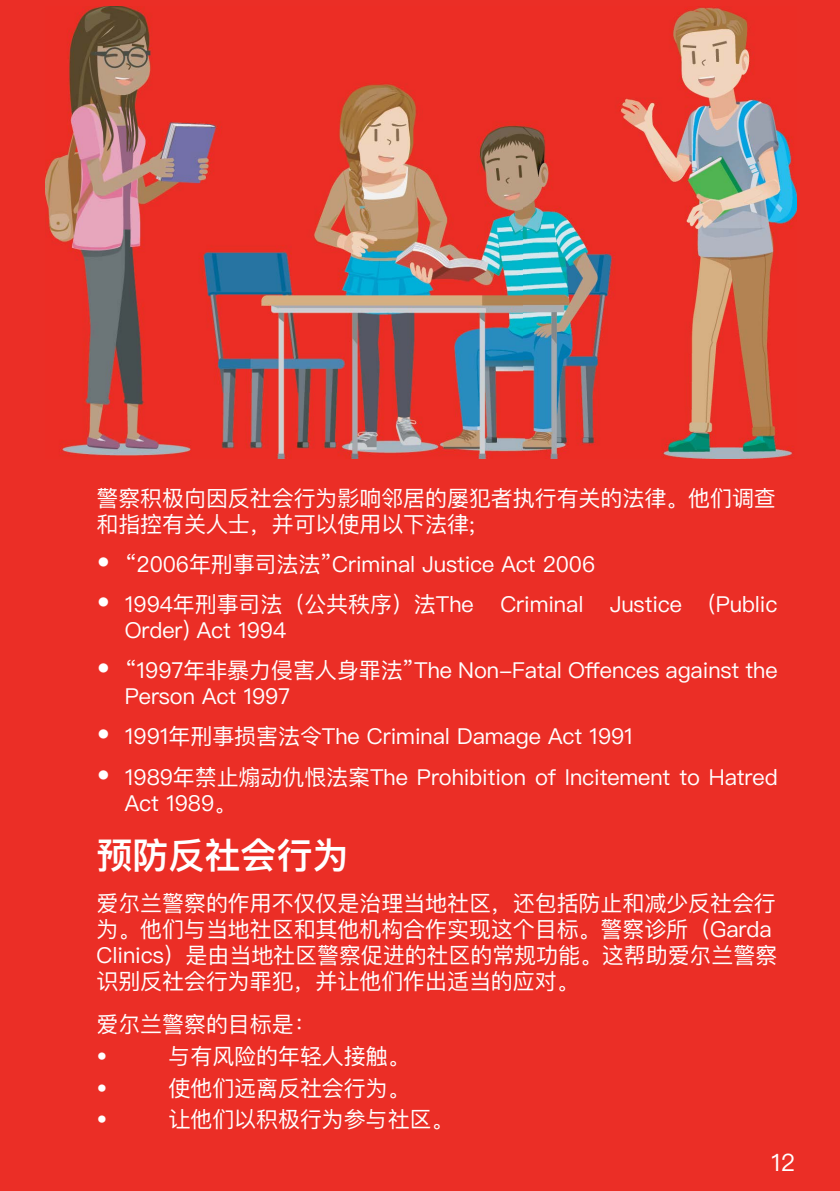
<style>
.page{position:relative;width:840px;height:1191px;background:#fff}
.page>*{position:absolute;margin:0;border:0;box-sizing:border-box;transform-origin:0 0}
.t1{font:600 36px "Ping Fang SC";color:#fff}
.t2{font:24px "Ping Fang SC";color:#fff}
.t3{font:22px/26px "Ping Fang SC";letter-spacing:-.005em;color:#fff}
.s1{font-size:28px}
</style>
<div class="page">
<div style="left:0;top:0;width:839px;height:1191px;background:#eb2e26"></div>
<img style="left:45px;top:6px;width:751px;height:452px">
<p class="t3" style="left:96px;top:484px;width:680px">警察积极向因反社会行为影响邻居的屡犯者执行有关的法律。他们调查和指控有关人士，并可以使用以下法律;</p>
<p class="t3" style="left:96px;top:551px;width:500px"><span class="s1">•</span> “2006年刑事司法法”Criminal Justice Act 2006</p>
<p class="t3" style="left:125px;top:591px;width:653px;text-indent:-28px"><span class="s1">•</span> 1994年刑事司法（公共秩序）法The Criminal Justice (Public<br>Order) Act 1994</p>
<p class="t3" style="left:125px;top:657px;width:653px;text-indent:-28px"><span class="s1">•</span> “1997年非暴力侵害人身罪法”The Non-Fatal Offences against the<br>Person Act 1997</p>
<p class="t3" style="left:96px;top:723px;width:537px"><span class="s1">•</span> 1991年刑事损害法令The Criminal Damage Act 1991</p>
<p class="t3" style="left:125px;top:763px;width:653px;text-indent:-28px"><span class="s1">•</span> 1989年禁止煽动仇恨法案The Prohibition of Incitement to Hatred<br>Act 1989。</p>
<h1 class="t1" style="left:96px;top:833px;width:253px">预防反社会行为</h1>
<p class="t3" style="left:96px;top:890px;width:682px">爱尔兰警察的作用不仅仅是治理当地社区，还包括防止和减少反社会行为。他们与当地社区和其他机构合作实现这个目标。警察诊所（Garda Clinics）是由当地社区警察促进的社区的常规功能。这帮助爱尔兰警察识别反社会行为罪犯，并让他们作出适当的应对。</p>
<p class="t3" style="left:96px;top:1008px;width:221px;line-height:31.6px">爱尔兰警察的目标是：•</p>
<p class="t3" style="left:168px;top:1042px;width:242px">与有风险的年轻人接触。</p>
<p class="t3" style="left:96px;top:1074px;width:12px">•</p>
<p class="t3" style="left:168px;top:1074px;width:242px">使他们远离反社会行为。</p>
<p class="t3" style="left:96px;top:1106px;width:12px">•</p>
<p class="t3" style="left:168px;top:1106px;width:286px">让他们以积极行为参与社区。</p>
<p class="t2" style="left:770px;top:1147px;width:26px">12</p>
</div>
